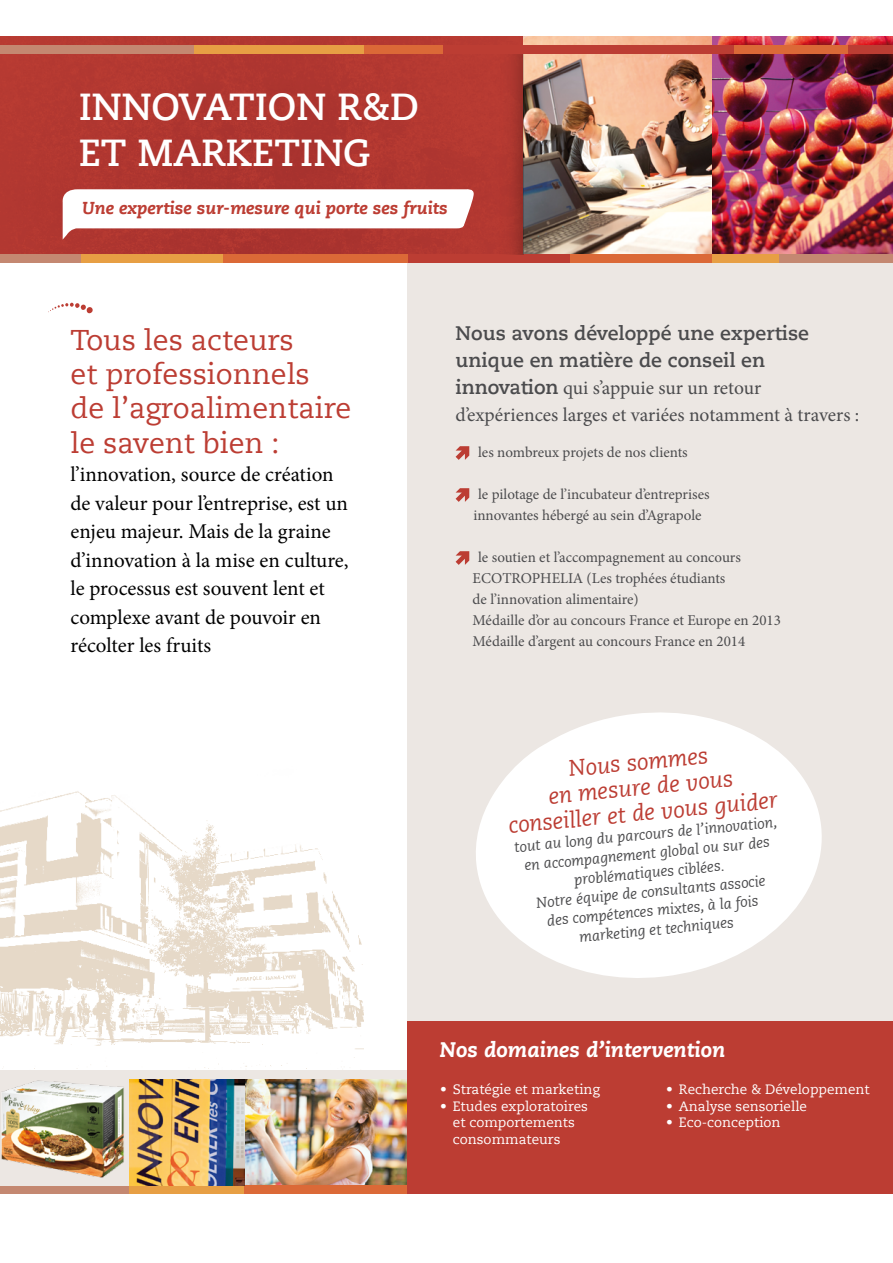
<style>
.page{position:relative;width:893px;height:1263px;background:#fff}
.page>*{position:absolute;margin:0;border:0;box-sizing:border-box;transform-origin:0 0}
.t1{font:700 37.5px/46.5px "Caecilia LT Std";color:#fff}
.t2{font:28.5px/34.2px "Caecilia LT Std";color:#bc3d33}
.t3{font:italic 22.5px/25.5px "Caecilia LT Std";color:#bc3d33;text-align:center}
.t4{font:21px/28.5px "Minion Pro";color:#000}
.t5{font:italic 800 21px "Caecilia LT Std";color:#fff}
.t6{font:19.5px/27px "Minion Pro";color:#4b4b4d}
.t7{font:700 19.5px/27px "Caecilia LT Std";color:#4b4b4d}
.t8{font:italic 800 17.25px "Caecilia LT Std";color:#bc3d33}
.t9{font:15px/21px "Minion Pro";color:#4b4b4d;text-align:center}
.t10{font:italic 14.55px/19px "Caecilia LT Std";color:#4b4b4d;text-align:center}
.t11{font:13.5px/16.5px "Caecilia LT Std";color:#fff}
.s1{font-family:"Caecilia LT Std";font-weight:700}
</style>
<div class="page">
<div style="left:0;top:36px;width:523px;height:218px;background:#b13730"></div>
<img style="left:0;top:791px;width:363px;height:278px">
<img style="left:244px;top:1079px;width:163px;height:106px">
<div style="left:407px;top:258px;width:486px;height:772px;background:#ece7e3"></div>
<img style="left:523px;top:36px;width:189px;height:218px">
<img style="left:712px;top:36px;width:181px;height:218px">
<div style="left:13px;top:1185px;width:591px;height:9px;background:#e79f44"></div>
<div style="left:244px;top:1185px;width:163px;height:9px;background:#db6937"></div>
<div style="left:0;top:1185px;width:129px;height:9px;background:#c48871"></div>
<div style="left:728px;top:45px;width:165px;height:9px;background:#db6937"></div>
<div style="left:22px;top:45px;width:342px;height:9px;background:#e79f44"></div>
<div style="left:364px;top:45px;width:79px;height:9px;background:#db6937"></div>
<div style="left:443px;top:45px;width:291px;height:9px;background:#bc3d33"></div>
<div style="left:0;top:45px;width:194px;height:9px;background:#c48871"></div>
<div style="left:849px;top:45px;width:44px;height:9px;background:#bc3d33"></div>
<div style="left:536px;top:254px;width:357px;height:9px;background:#db6937"></div>
<div style="left:712px;top:254px;width:67px;height:9px;background:#e79f44"></div>
<div style="left:779px;top:254px;width:114px;height:9px;background:#c48871"></div>
<div style="left:0;top:254px;width:407px;height:9px;background:#e79f44"></div>
<div style="left:289px;top:254px;width:281px;height:9px;background:#bc3d33"></div>
<div style="left:223px;top:254px;width:184px;height:9px;background:#db6937"></div>
<div style="left:0;top:254px;width:80px;height:9px;background:#c48871"></div>
<svg style="left:456px;top:446px;width:13px;height:14px"></svg>
<svg style="left:456px;top:488px;width:13px;height:14px"></svg>
<svg style="left:456px;top:551px;width:13px;height:14px"></svg>
<img style="left:129px;top:1079px;width:115px;height:106px">
<img style="left:0;top:1079px;width:129px;height:106px">
<svg style="left:476px;top:712px;width:346px;height:266px"></svg>
<svg style="left:48px;top:303px;width:45px;height:11px"></svg>
<img style="left:489px;top:54px;width:34px;height:200px">
<div style="left:0;top:1070px;width:407px;height:9px;background:#ece7e3"></div>
<svg style="left:61px;top:188px;width:413px;height:52px"></svg>
<div style="left:407px;top:1022px;width:486px;height:172px;background:#bc3d33"></div>
<h1 class="t1" style="left:79px;top:84px;width:342px">INNOVATION R&amp;D<br>ET MARKETING</h1>
<p class="t8" style="left:82px;top:198px;width:367px">Une expertise sur-mesure qui porte ses fruits</p>
<h2 class="t2" style="left:71px;top:323px;width:282px">Tous les acteurs<br>et professionnels<br>de l’agroalimentaire le savent bien :</h2>
<h3 class="t4" style="left:71px;top:460px;width:279px">l’innovation, source de création de valeur pour l’entreprise, est un enjeu majeur. Mais de la graine d’innovation à la mise en culture, le processus est souvent lent et complexe avant de pouvoir en récolter les fruits</h3>
<h3 class="t7" style="left:456px;top:320px;width:355px">Nous avons développé une expertise unique en matière de conseil en</h3>
<h3 class="t6" style="left:456px;top:374px;width:405px"><span class="s1">innovation</span> qui s’appuie sur un retour d’expériences larges et variées notamment à travers :</h3>
<p class="t9" style="left:478px;top:442px;width:211px">les nombreux projets de nos clients</p>
<p class="t9" style="left:473px;top:484px;width:238px">le pilotage de l’incubateur d’entreprises innovantes hébergé au sein d’Agrapole</p>
<p class="t9" style="left:473px;top:547px;width:310px;text-align:left;text-indent:6px">le soutien et l’accompagnement au concours ECOTROPHELIA (Les trophées étudiants<br>de l’innovation alimentaire)<br>Médaille d’or au concours France et Europe en 2013<br>Médaille d’argent au concours France en 2014</p>
<h3 class="t3" style="left:502px;top:764px;width:272px;rotate:-6deg">Nous sommes<br>en mesure de vous conseiller et de vous guider</h3>
<p class="t10" style="left:514px;top:839px;width:265px;rotate:-6deg">tout au long du parcours de l’innovation, en accompagnement global ou sur des problématiques ciblées.<br>Notre équipe de consultants associe<br>des compétences mixtes, à la fois marketing et techniques</p>
<h3 class="t5" style="left:440px;top:1037px;width:287px">Nos domaines d’intervention</h3>
<p class="t11" style="left:440px;top:1082px;width:161px">• Stratégie et marketing</p>
<p class="t11" style="left:453px;top:1098px;width:137px;text-indent:-13px">• Etudes exploratoires et comportements consommateurs</p>
<p class="t11" style="left:666px;top:1082px;width:205px">• Recherche &amp; Développement</p>
<p class="t11" style="left:666px;top:1098px;width:142px">• Analyse sensorielle</p>
<p class="t11" style="left:666px;top:1115px;width:116px">• Eco-conception</p>
</div>
